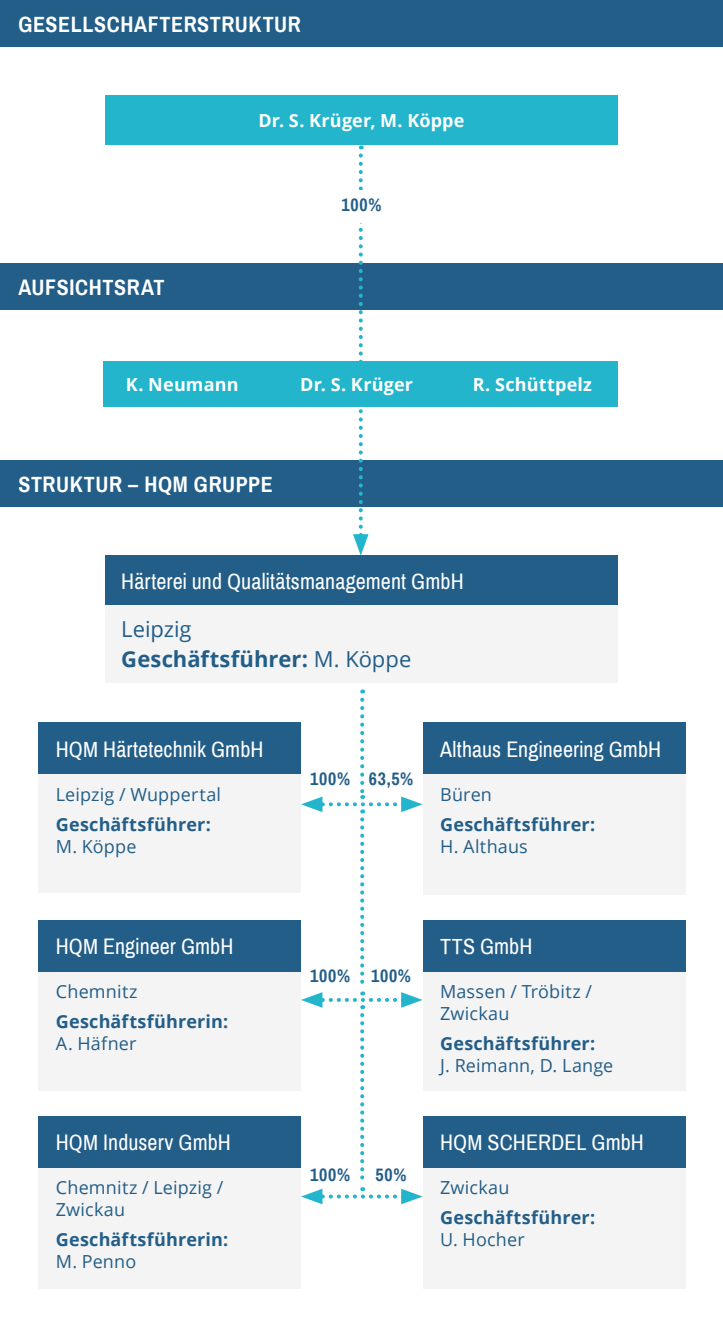
<style>
.page{position:relative;width:723px;height:1321px;background:#fff}
.page>*{position:absolute;margin:0;border:0;box-sizing:border-box;transform-origin:0 0}
.t1{font:22px "Archivo Narrow";letter-spacing:.005em;color:#fff}
.t2{font:700 22px "Archivo Narrow";letter-spacing:.025em;color:#fff}
.t3{font:700 22px/30px "Open Sans";letter-spacing:.005em;color:#235e88}
.t4{font:18px/22px "Open Sans";letter-spacing:.01em;color:#235e88}
.t5{font:700 18px "Open Sans";letter-spacing:.015em;color:#235e88}
.t6{font:700 18px "Open Sans";letter-spacing:.01em;color:#fff}
.t7{font:700 18px "Archivo Narrow";letter-spacing:.045em;color:#235e88}
.s1{font-weight:400}
</style>
<div class="page">
<div style="left:0;top:0;width:723px;height:47px;background:#235e88"></div>
<div style="left:0;top:263px;width:723px;height:47px;background:#235e88"></div>
<div style="left:0;top:460px;width:723px;height:47px;background:#235e88"></div>
<svg style="left:353px;top:155px;width:16px;height:400px"></svg>
<div style="left:104px;top:361px;width:514px;height:46px;background:#23b5cc"></div>
<div style="left:39px;top:723px;width:262px;height:170px;background:#f4f4f4"></div>
<div style="left:39px;top:920px;width:262px;height:170px;background:#f4f4f4"></div>
<div style="left:423px;top:920px;width:262px;height:170px;background:#f4f4f4"></div>
<div style="left:423px;top:1119px;width:262px;height:170px;background:#f4f4f4"></div>
<div style="left:39px;top:1119px;width:262px;height:170px;background:#f4f4f4"></div>
<div style="left:423px;top:725px;width:262px;height:170px;background:#f4f4f4"></div>
<div style="left:105px;top:95px;width:513px;height:50px;background:#23b5cc"></div>
<svg style="left:301px;top:1015px;width:122px;height:189px"></svg>
<div style="left:105px;top:556px;width:513px;height:127px;background:#f4f4f4"></div>
<div style="left:39px;top:723px;width:262px;height:51px;background:#235e88"></div>
<div style="left:39px;top:920px;width:262px;height:51px;background:#235e88"></div>
<div style="left:423px;top:920px;width:262px;height:51px;background:#235e88"></div>
<div style="left:423px;top:1116px;width:262px;height:51px;background:#235e88"></div>
<div style="left:39px;top:1116px;width:262px;height:51px;background:#235e88"></div>
<div style="left:423px;top:723px;width:262px;height:51px;background:#235e88"></div>
<div style="left:105px;top:555px;width:513px;height:50px;background:#235e88"></div>
<div style="left:327px;top:190px;width:69px;height:33px;background:#fff"></div>
<svg style="left:301px;top:819px;width:122px;height:190px"></svg>
<svg style="left:301px;top:700px;width:122px;height:113px"></svg>
<p class="t2" style="left:18px;top:10px;width:284px">GESELLSCHAFTERSTRUKTUR</p>
<p class="t6" style="left:258px;top:107px;width:208px">Dr. S. Krüger, M. Köppe</p>
<p class="t2" style="left:18px;top:274px;width:148px">AUFSICHTSRAT</p>
<p class="t7" style="left:341px;top:194px;width:42px">100%</p>
<p class="t6" style="left:126px;top:372px;width:114px">K. Neumann</p>
<p class="t6" style="left:300px;top:372px;width:114px">Dr. S. Krüger</p>
<p class="t6" style="left:473px;top:372px;width:121px">R. Schüttpelz</p>
<p class="t2" style="left:18px;top:470px;width:256px">STRUKTUR – HQM GRUPPE</p>
<p class="t1" style="left:121px;top:567px;width:344px">Härterei und Qualitätsmanagement GmbH</p>
<p class="t3" style="left:121px;top:613px;width:292px"><span class="s1">Leipzig<br></span>Geschäftsführer: <span class="s1">M. Köppe</span></p>
<p class="t1" style="left:56px;top:736px;width:209px">HQM Härtetechnik GmbH</p>
<p class="t4" style="left:56px;top:783px;width:167px">Leipzig / Wuppertal</p>
<p class="t5" style="left:56px;top:812px;width:157px">Geschäftsführer:</p>
<p class="t4" style="left:56px;top:835px;width:82px">M. Köppe</p>
<p class="t1" style="left:56px;top:933px;width:179px">HQM Engineer GmbH</p>
<p class="t4" style="left:56px;top:980px;width:83px">Chemnitz</p>
<p class="t5" style="left:56px;top:1009px;width:174px">Geschäftsführerin:</p>
<p class="t4" style="left:56px;top:1032px;width:82px">A. Häfner</p>
<p class="t1" style="left:56px;top:1129px;width:177px">HQM Induserv GmbH</p>
<p class="t4" style="left:56px;top:1176px;width:169px">Chemnitz / Leipzig /<br>Zwickau</p>
<p class="t5" style="left:56px;top:1227px;width:174px">Geschäftsführerin:</p>
<p class="t4" style="left:56px;top:1250px;width:82px">M. Penno</p>
<p class="t7" style="left:310px;top:768px;width:42px">100%</p>
<p class="t7" style="left:369px;top:768px;width:46px">63,5%</p>
<p class="t1" style="left:440px;top:736px;width:223px">Althaus Engineering GmbH</p>
<p class="t4" style="left:440px;top:783px;width:53px">Büren</p>
<p class="t5" style="left:440px;top:811px;width:157px">Geschäftsführer:</p>
<p class="t4" style="left:440px;top:835px;width:89px">H. Althaus</p>
<p class="t7" style="left:310px;top:965px;width:42px">100%</p>
<p class="t7" style="left:371px;top:965px;width:42px">100%</p>
<p class="t7" style="left:310px;top:1164px;width:42px">100%</p>
<p class="t7" style="left:375px;top:1164px;width:32px">50%</p>
<p class="t1" style="left:440px;top:933px;width:94px">TTS GmbH</p>
<p class="t4" style="left:440px;top:980px;width:153px">Massen / Tröbitz /<br>Zwickau</p>
<p class="t5" style="left:440px;top:1031px;width:157px">Geschäftsführer:</p>
<p class="t4" style="left:440px;top:1054px;width:175px">J. Reimann, D. Lange</p>
<p class="t1" style="left:440px;top:1129px;width:205px">HQM SCHERDEL GmbH</p>
<p class="t4" style="left:440px;top:1176px;width:71px">Zwickau</p>
<p class="t5" style="left:440px;top:1205px;width:157px">Geschäftsführer:</p>
<p class="t4" style="left:440px;top:1228px;width:86px">U. Hocher</p>
</div>
